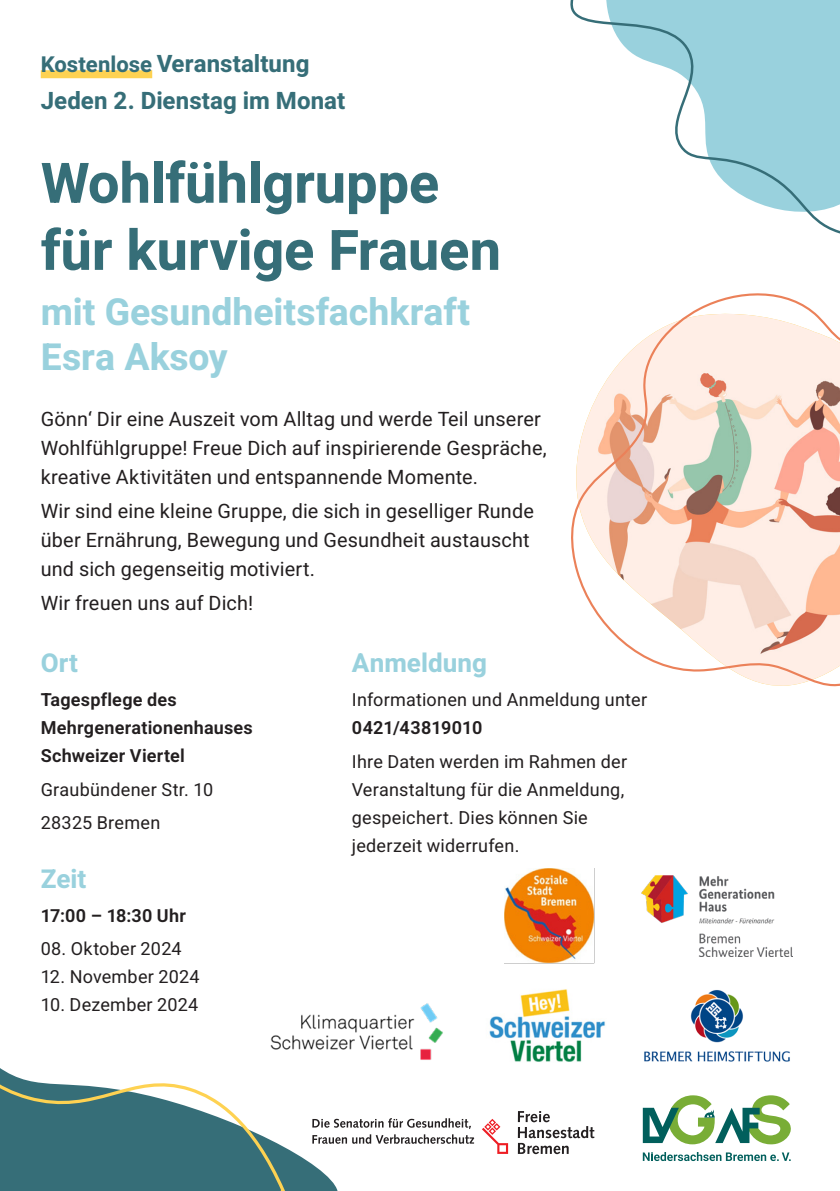
<style>
.page{position:relative;width:840px;height:1191px;background:#fff}
.page>*{position:absolute;margin:0;border:0;box-sizing:border-box;transform-origin:0 0}
.t1{font:700 56px/67px "Heebo";letter-spacing:-.005em;color:#366e78}
.t2{font:700 37.2px/44.8px "Heebo";color:#99d1dd}
.t3{font:700 26px "Heebo";color:#99d1dd}
.t4{font:700 24px "Heebo";color:#366e78}
.t5{font:19.8px/28.8px "Heebo";letter-spacing:.01em;color:#231f20}
.t6{font:18px/28px "Heebo";letter-spacing:.015em;color:#231f20}
.t7{font:600 18px/28px "Heebo";letter-spacing:.015em;color:#231f20}
.s1{font-size:22px}
</style>
<div class="page">
<svg style="left:287px;top:1143px;width:55px;height:48px"></svg>
<svg style="left:0;top:1068px;width:287px;height:123px"></svg>
<svg style="left:570px;top:0;width:269px;height:234px"></svg>
<svg style="left:517px;top:1111px;width:77px;height:43px"></svg>
<svg style="left:482px;top:1119px;width:26px;height:34px"></svg>
<svg style="left:312px;top:1118px;width:162px;height:25px"></svg>
<svg style="left:642px;top:1095px;width:148px;height:49px"></svg>
<svg style="left:642px;top:1152px;width:148px;height:9px"></svg>
<div style="left:41px;top:70px;width:111px;height:8px;background:#fed252"></div>
<img style="left:644px;top:990px;width:146px;height:72px">
<img style="left:489px;top:989px;width:116px;height:73px">
<img style="left:270px;top:1003px;width:173px;height:57px">
<img style="left:641px;top:875px;width:151px;height:81px">
<img style="left:504px;top:868px;width:90px;height:95px">
<svg style="left:571px;top:293px;width:268px;height:394px"></svg>
<p class="t4" style="left:41px;top:47px;width:270px"><span class="s1">Kostenlose</span> Veranstaltung</p>
<p class="t4" style="left:41px;top:83px;width:306px">Jeden 2. Dienstag im Monat</p>
<h1 class="t1" style="left:41px;top:149px;width:461px">Wohlfühlgruppe für kurvige Frauen</h1>
<h2 class="t2" style="left:41px;top:289px;width:430px">mit Gesundheitsfachkraft<br>Esra Aksoy</h2>
<p class="t5" style="left:41px;top:405px;width:507px">Gönn‘ Dir eine Auszeit vom Alltag und werde Teil unserer<br>Wohlfühlgruppe! Freue Dich auf inspirierende Gespräche, kreative Aktivitäten und entspannende Momente.</p>
<p class="t5" style="left:41px;top:496px;width:494px">Wir sind eine kleine Gruppe, die sich in geselliger Runde über Ernährung, Bewegung und Gesundheit austauscht und sich gegenseitig motiviert.</p>
<p class="t5" style="left:41px;top:588px;width:214px">Wir freuen uns auf Dich!</p>
<h3 class="t3" style="left:41px;top:645px;width:39px">Ort</h3>
<p class="t7" style="left:41px;top:685px;width:213px">Tagespflege des<br>Mehrgenerationenhauses<br>Schweizer Viertel</p>
<p class="t6" style="left:41px;top:772px;width:174px;line-height:33.6px">Graubündener Str. 10<br>28325 Bremen</p>
<h3 class="t3" style="left:41px;top:860px;width:47px">Zeit</h3>
<p class="t7" style="left:41px;top:901px;width:147px">17:00 – 18:30 Uhr</p>
<p class="t6" style="left:41px;top:934px;width:142px">08. Oktober 2024</p>
<p class="t6" style="left:41px;top:962px;width:160px">12. November 2024</p>
<p class="t6" style="left:41px;top:991px;width:159px">10. Dezember 2024</p>
<h3 class="t3" style="left:351px;top:645px;width:137px">Anmeldung</h3>
<p class="t6" style="left:351px;top:685px;width:296px">Informationen und Anmeldung unter</p>
<p class="t7" style="left:351px;top:713px;width:132px">0421/43819010</p>
<p class="t6" style="left:351px;top:747px;width:276px">Ihre Daten werden im Rahmen der<br>Veranstaltung für die Anmeldung, gespeichert. Dies können Sie jederzeit widerrufen.</p>
</div>
